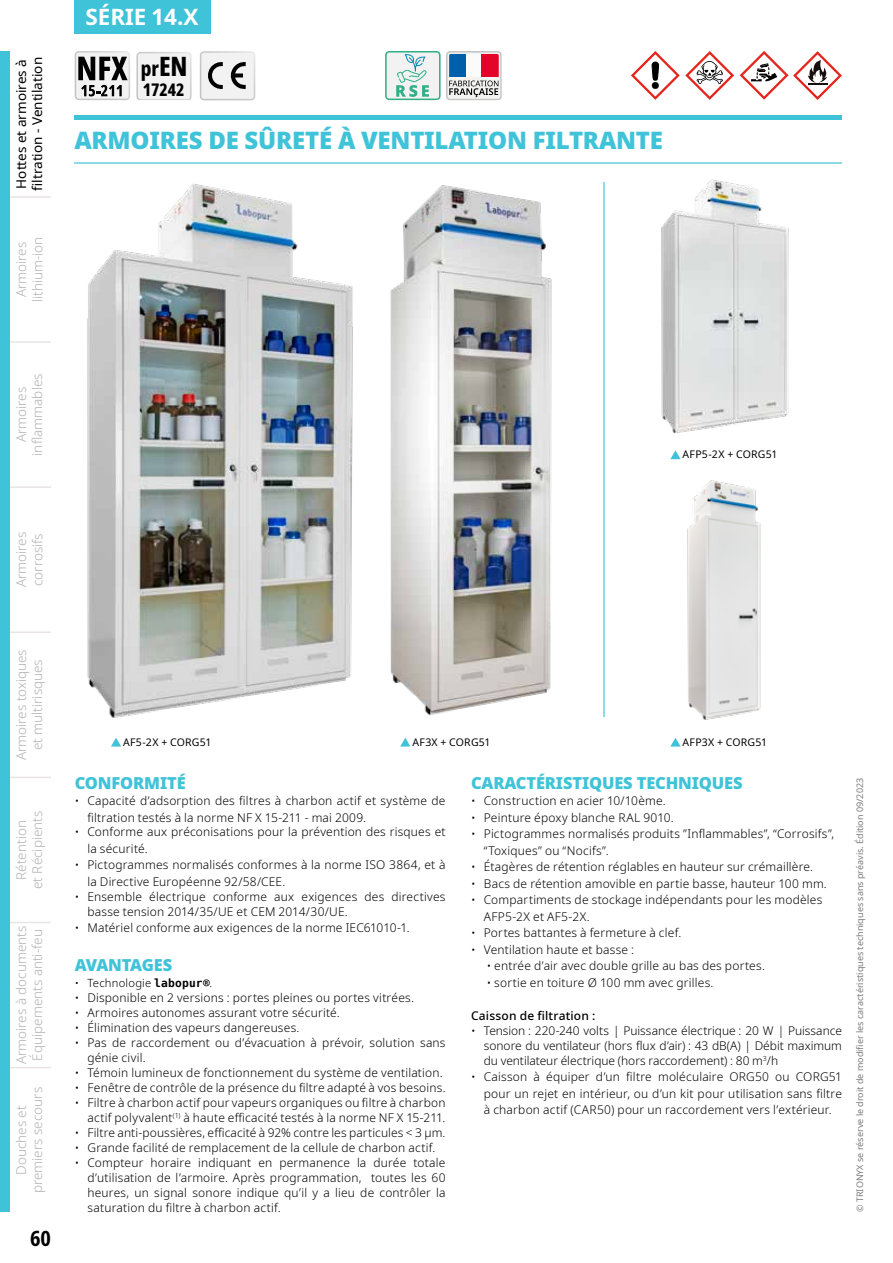
<style>
.page{position:relative;width:893px;height:1263px;background:#fff}
.page>*{position:absolute;margin:0;border:0;box-sizing:border-box;transform-origin:0 0}
.t1{font:900 24px "Noto Sans";letter-spacing:-.01em;color:#3fc3d8}
.t2{font:700 22.5px "Noto Sans";color:#fff}
.t3{font:700 condensed 21px "Noto Sans";color:#000}
.t4{font:800 extra-condensed 20.85px "Noto Sans";color:#000}
.t5{font:800 extra-condensed 17.4px "Noto Sans";color:#000}
.t6{font:900 16.5px "Noto Sans";letter-spacing:-.01em;color:#3fc3d8}
.t7{font:300 13.5px/16.2px "Noto Sans";color:#b3b2b2;text-align:center}
.t8{font:13.5px/16.2px "Noto Sans";color:#000}
.t9{font:300 12px/15px "Noto Sans";letter-spacing:.015em;color:#000}
.t10{font:500 12px "Noto Sans";letter-spacing:.015em;color:#000}
.t11{font:300 11.25px "Noto Sans";letter-spacing:.02em;color:#000}
.t12{font:10.5px "Noto Sans";letter-spacing:.025em;color:#000}
.t13{font:9px "Noto Sans";color:#7c7b7b}
.s1{font-size:26.7px}
.s2{font-family:"Bitstream Vera Sans Mono";font-weight:700}
</style>
<div class="page">
<svg style="left:10px;top:196px;width:41px;height:872px"></svg>
<div style="left:0;top:51px;width:10px;height:1161px;background:#3fc3d8"></div>
<div style="left:74px;top:0;width:136px;height:34px;background:#3fc3d8"></div>
<svg style="left:631px;top:51px;width:103px;height:49px"></svg>
<hr style="left:74px;top:116px;width:768px;height:4px;background:#3fc3d8">
<hr style="left:74px;top:162px;width:768px;height:1px;background:#3fc3d8">
<hr style="left:603px;top:182px;width:1px;height:535px;background:#3fc3d8">
<svg style="left:740px;top:51px;width:102px;height:49px"></svg>
<img style="left:390px;top:185px;width:162px;height:531px">
<img style="left:87px;top:183px;width:266px;height:535px">
<svg style="left:111px;top:738px;width:10px;height:8px"></svg>
<svg style="left:670px;top:450px;width:11px;height:9px"></svg>
<svg style="left:400px;top:738px;width:10px;height:8px"></svg>
<svg style="left:670px;top:738px;width:11px;height:8px"></svg>
<img style="left:661px;top:179px;width:128px;height:255px">
<img style="left:687px;top:480px;width:74px;height:240px">
<svg style="left:75px;top:51px;width:55px;height:49px"></svg>
<svg style="left:200px;top:51px;width:55px;height:49px"></svg>
<svg style="left:136px;top:52px;width:56px;height:48px"></svg>
<svg style="left:385px;top:51px;width:117px;height:49px"></svg>
<p class="t8" style="left:13px;top:191px;width:135px;rotate:-90deg">Hottes et armoires à filtration - Ventilation</p>
<p class="t7" style="left:14px;top:302px;width:67px;rotate:-90deg">Armoires lithium-ion</p>
<p class="t7" style="left:13px;top:456px;width:84px;rotate:-90deg">Armoires inflammables</p>
<h2 class="t2" style="left:85px;top:1px;width:115px">SÉRIE 14.X</h2>
<h3 class="t4" style="left:141px;top:53px;width:48px">pr<span class="s1">EN</span></h3>
<h3 class="t5" style="left:143px;top:77px;width:43px">17242</h3>
<h1 class="t1" style="left:74px;top:122px;width:590px">ARMOIRES DE SÛRETÉ À VENTILATION FILTRANTE</h1>
<p class="t12" style="left:682px;top:447px;width:96px">AFP5-2X + CORG51</p>
<p class="t7" style="left:14px;top:587px;width:57px;text-align:left;rotate:-90deg">Armoires corrosifs</p>
<p class="t7" style="left:13px;top:760px;width:113px;rotate:-90deg">Armoires toxiques et multirisques</p>
<p class="t7" style="left:13px;top:889px;width:80px;rotate:-90deg">Rétention<br>et Récipients</p>
<p class="t7" style="left:13px;top:1064px;width:140px;text-align:left;rotate:-90deg">Armoires à documents<br>Équipements anti-feu</p>
<p class="t7" style="left:13px;top:1193px;width:108px;rotate:-90deg">Douches et premiers secours</p>
<h3 class="t3" style="left:30px;top:1223px;width:22px">60</h3>
<p class="t12" style="left:123px;top:735px;width:90px">AF5-2X + CORG51</p>
<p class="t12" style="left:412px;top:735px;width:80px">AF3X + CORG51</p>
<p class="t12" style="left:682px;top:735px;width:86px">AFP3X + CORG51</p>
<h3 class="t6" style="left:75px;top:770px;width:113px">CONFORMITÉ</h3>
<p class="t9" style="left:87px;top:793px;width:360px;line-height:16.5px;text-indent:-13px">• Capacité d’adsorption des filtres à charbon actif et système de filtration testés à la norme NF X 15-211 - mai 2009.</p>
<p class="t9" style="left:87px;top:824px;width:360px;line-height:16.5px;text-indent:-13px">• Conforme aux préconisations pour la prévention des risques et la sécurité.</p>
<p class="t9" style="left:87px;top:857px;width:360px;line-height:16.5px;text-indent:-13px">• Pictogrammes normalisés conformes à la norme ISO 3864, et à la Directive Européenne 92/58/CEE.</p>
<p class="t9" style="left:87px;top:889px;width:360px;text-indent:-13px">• Ensemble électrique conforme aux exigences des directives basse tension 2014/35/UE et CEM 2014/30/UE.</p>
<p class="t9" style="left:75px;top:920px;width:337px">• Matériel conforme aux exigences de la norme IEC61010-1.</p>
<h3 class="t6" style="left:75px;top:952px;width:99px">AVANTAGES</h3>
<p class="t11" style="left:75px;top:975px;width:139px">• Technologie <span class="s2">labopur®</span>.</p>
<p class="t9" style="left:75px;top:990px;width:341px">• Disponible en 2 versions : portes pleines ou portes vitrées.</p>
<p class="t9" style="left:75px;top:1005px;width:267px">• Armoires autonomes assurant votre sécurité.</p>
<p class="t9" style="left:75px;top:1020px;width:226px">• Élimination des vapeurs dangereuses.</p>
<p class="t9" style="left:87px;top:1035px;width:360px;text-indent:-13px">• Pas de raccordement ou d’évacuation à prévoir, solution sans génie civil.</p>
<p class="t9" style="left:75px;top:1065px;width:370px">• Témoin lumineux de fonctionnement du système de ventilation.</p>
<p class="t9" style="left:75px;top:1080px;width:372px">• Fenêtre de contrôle de la présence du filtre adapté à vos besoins.</p>
<p class="t9" style="left:75px;top:1095px;width:372px;text-align:right">• Filtre à charbon actif pour vapeurs organiques ou filtre à charbon actif polyvalent<sup>(1)</sup> à haute efficacité testés à la norme NF X 15-211.</p>
<p class="t9" style="left:75px;top:1125px;width:372px">• Filtre anti-poussières, efficacité à 92% contre les particules &lt; 3 µm.</p>
<p class="t9" style="left:75px;top:1140px;width:362px">• Grande facilité de remplacement de la cellule de charbon actif.</p>
<p class="t9" style="left:87px;top:1155px;width:360px;text-align:justify;text-indent:-13px">• Compteur horaire indiquant en permanence la durée totale d’utilisation de l’armoire. Après programmation, toutes les 60 heures, un signal sonore indique qu’il y a lieu de contrôler la saturation du filtre à charbon actif.</p>
<h3 class="t6" style="left:471px;top:770px;width:273px">CARACTÉRISTIQUES TECHNIQUES</h3>
<p class="t9" style="left:471px;top:794px;width:196px">• Construction en acier 10/10ème.</p>
<p class="t9" style="left:471px;top:810px;width:204px">• Peinture époxy blanche RAL 9010.</p>
<p class="t9" style="left:484px;top:826px;width:352px;line-height:16.5px;text-indent:-13px">• Pictogrammes normalisés produits ”Inflammables”, “Corrosifs”, “Toxiques” ou “Nocifs”.</p>
<p class="t9" style="left:471px;top:860px;width:344px">• Étagères de rétention réglables en hauteur sur crémaillère.</p>
<p class="t9" style="left:471px;top:876px;width:357px">• Bacs de rétention amovible en partie basse, hauteur 100 mm.</p>
<p class="t9" style="left:484px;top:892px;width:340px;line-height:16.5px;text-indent:-13px">• Compartiments de stockage indépendants pour les modèles<br>AFP5-2X et AF5-2X.</p>
<p class="t9" style="left:471px;top:926px;width:212px">• Portes battantes à fermeture à clef.</p>
<p class="t9" style="left:471px;top:942px;width:165px">• Ventilation haute et basse :</p>
<p class="t9" style="left:487px;top:959px;width:280px">• entrée d’air avec double grille au bas des portes.</p>
<p class="t9" style="left:487px;top:975px;width:228px">• sortie en toiture Ø 100 mm avec grilles.</p>
<p class="t10" style="left:471px;top:1007px;width:126px">Caisson de filtration :</p>
<p class="t9" style="left:484px;top:1023px;width:360px;text-align:justify;text-indent:-13px">• Tension : 220-240 volts | Puissance électrique : 20 W | Puissance sonore du ventilateur (hors flux d’air) : 43 dB(A) | Débit maximum du ventilateur électrique (hors raccordement) : 80 m<sup>3</sup>/h</p>
<p class="t9" style="left:484px;top:1069px;width:360px;line-height:16.5px;text-align:justify;text-indent:-13px">• Caisson à équiper d’un filtre moléculaire ORG50 ou CORG51 pour un rejet en intérieur, ou d’un kit pour utilisation sans filtre à charbon actif (CAR50) pour un raccordement vers l’extérieur.</p>
<p class="t13" style="left:853px;top:1212px;width:435px;rotate:-90deg">© TRIONYX se réserve le droit de modifier les caractéristiques techniques sans préavis. Édition 09/2023</p>
</div>
